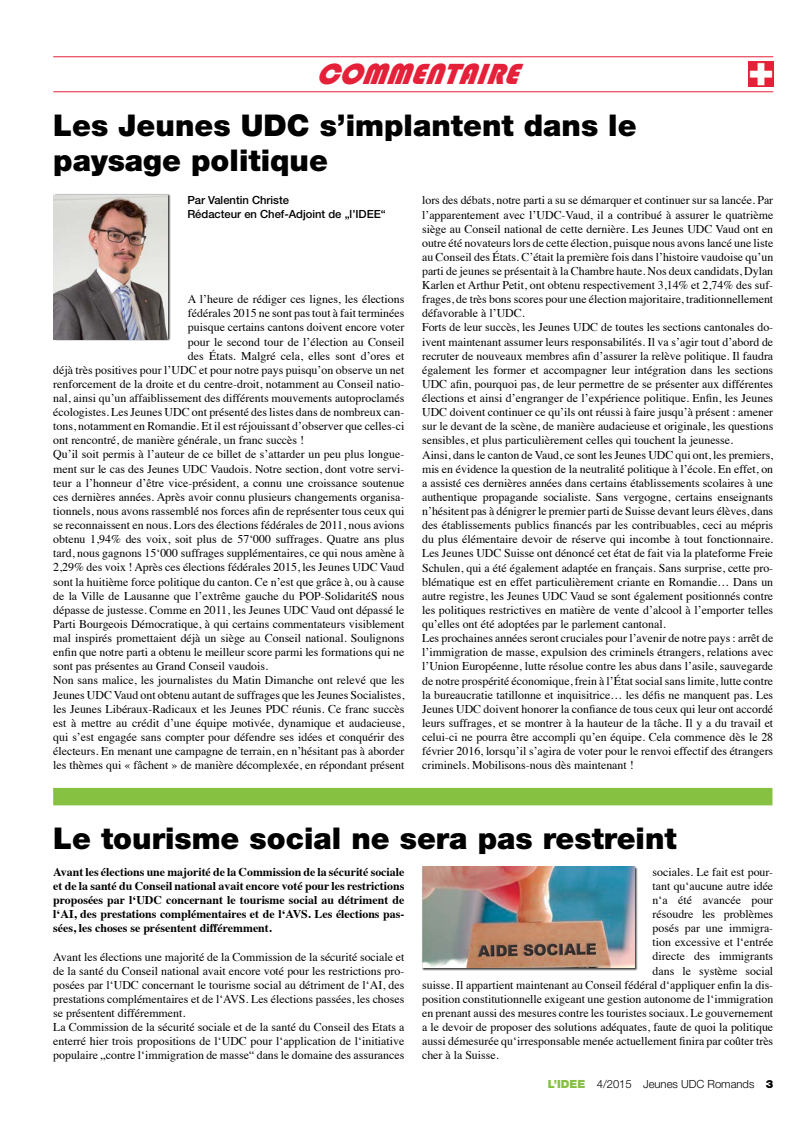
<style>
.page{position:relative;width:791px;height:1134px;background:#fff}
.page>*{position:absolute;margin:0;border:0;box-sizing:border-box;transform-origin:0 0}
.t1{font:900 30px/35px "Helvetica Neue";color:#000}
.t2{font:italic 30px "Bauhaus 93";color:#e52039}
.t3{font:11.88px/14.1px "Times";color:#000}
.t4{font:700 11.88px/14.1px "Times";color:#000;text-align:justify}
.t5{font:500 11.25px/14.1px "Helvetica Neue";color:#000}
.t6{font:300 11.25px "Helvetica Neue";color:#000}
.s1{font-weight:900;color:#86c142}
.s2{font-weight:900}
</style>
<div class="page">
<div style="left:53px;top:788px;width:719px;height:17px;background:#86c142"></div>
<div style="left:53px;top:194px;width:118px;height:147px;background:#000;opacity:.75"></div>
<img style="left:53px;top:195px;width:114px;height:144px">
<hr style="left:53px;top:56px;width:719px;height:1px;background:#e52039">
<hr style="left:53px;top:91px;width:719px;height:1px;background:#e52039">
<img style="left:748px;top:62px;width:24px;height:25px">
<div style="left:421px;top:866px;width:216px;height:105px;background:#000;opacity:.75"></div>
<img style="left:422px;top:867px;width:212px;height:101px">
<h1 class="t2" style="left:316px;top:57px;width:216px">COMMENTAIRE</h1>
<h1 class="t1" style="left:53px;top:108px;width:584px">Les Jeunes UDC s’implantent dans le paysage politique</h1>
<p class="t5" style="left:187px;top:193px;width:200px">Par Valentin Christe<br>Rédacteur en Chef-Adjoint de „l’IDEE“</p>
<p class="t3" style="left:422px;top:192px;width:352px">lors des débats, notre parti a su se démarquer et continuer sur sa lancée. Par l’apparentement avec l’UDC-Vaud, il a contribué à assurer le quatrième siège au Conseil national de cette dernière. Les Jeunes UDC Vaud ont en outre été novateurs lors de cette élection, puisque nous avons lancé une liste au Conseil des États. C’était la première fois dans l’histoire vaudoise qu’un parti de jeunes se présentait à la Chambre haute. Nos deux candidats, Dylan Karlen et Arthur Petit, ont obtenu respectivement 3,14% et 2,74% des suf&shy;frages, de très bons scores pour une élection majoritaire, traditionnellement défavorable à l’UDC.<br>Forts de leur succès, les Jeunes UDC de toutes les sections cantonales do&shy;ivent maintenant assumer leurs responsabilités. Il va s’agir tout d’abord de recruter de nouveaux membres afin d’assurer la relève politique. Il faudra également les former et accompagner leur intégration dans les sections UDC afin, pourquoi pas, de leur permettre de se présenter aux différentes élections et ainsi d’engranger de l’expérience politique. Enfin, les Jeunes UDC doivent continuer ce qu’ils ont réussi à faire jusqu’à présent : amener sur le devant de la scène, de manière audacieuse et originale, les questions sensibles, et plus particulièrement celles qui touchent la jeunesse.<br>Ainsi, dans le canton de Vaud, ce sont les Jeunes UDC qui ont, les premiers, mis en évidence la question de la neutralité politique à l’école. En effet, on a assisté ces dernières années dans certains établissements scolaires à une authentique propagande socialiste. Sans vergogne, certains enseignants n’hésitent pas à dénigrer le premier parti de Suisse devant leurs élèves, dans des établissements publics financés par les contribuables, ceci au mépris du plus élémentaire devoir de réserve qui incombe à tout fonctionnaire.<br>Les Jeunes UDC Suisse ont dénoncé cet état de fait via la plateforme Freie Schulen, qui a été également adaptée en français. Sans surprise, cette pro&shy;blématique est en effet particulièrement criante en Romandie… Dans un autre registre, les Jeunes UDC Vaud se sont également positionnés contre les politiques restrictives en matière de vente d’alcool à l’emporter telles qu’elles ont été adoptées par le parlement cantonal.<br>Les prochaines années seront cruciales pour l’avenir de notre pays : arrêt de l’immigration de masse, expulsion des criminels étrangers, relations avec l’Union Européenne, lutte résolue contre les abus dans l’asile, sauvegarde de notre prospérité économique, frein à l’État social sans limite, lutte contre la bureaucratie tatillonne et inquisitrice… les défis ne manquent pas. Les Jeunes UDC doivent honorer la confiance de tous ceux qui leur ont accordé leurs suffrages, et se montrer à la hauteur de la tâche. Il y a du travail et celui-ci ne pourra être accompli qu’en équipe. Cela commence dès le 28 février 2016, lorsqu’il s’agira de voter pour le renvoi effectif des étrangers criminels. Mobilisons-nous dès maintenant !</p>
<p class="t3" style="left:188px;top:291px;width:218px">A l’heure de rédiger ces lignes, les élections</p>
<p class="t3" style="left:188px;top:305px;width:218px">fédérales 2015 ne sont pas tout à fait terminées</p>
<p class="t3" style="left:188px;top:319px;width:218px">puisque certains cantons doivent encore voter</p>
<p class="t3" style="left:188px;top:333px;width:218px">pour le second tour de l’élection au Conseil</p>
<p class="t3" style="left:188px;top:348px;width:218px">des États. Malgré cela, elles sont d’ores et</p>
<p class="t3" style="left:53px;top:362px;width:352px">déjà très positives pour l’UDC et pour notre pays puisqu’on observe un net</p>
<p class="t3" style="left:53px;top:376px;width:352px">renforcement de la droite et du centre-droit, notamment au Conseil natio-</p>
<p class="t3" style="left:53px;top:390px;width:352px">nal, ainsi qu’un affaiblissement des différents mouvements autoproclamés</p>
<p class="t3" style="left:53px;top:404px;width:352px">écologistes. Les Jeunes UDC ont présenté des listes dans de nombreux can-</p>
<p class="t3" style="left:53px;top:418px;width:352px">tons, notamment en Romandie. Et il est réjouissant d’observer que celles-ci</p>
<p class="t3" style="left:53px;top:432px;width:252px">ont rencontré, de manière générale, un franc succès !</p>
<p class="t3" style="left:53px;top:446px;width:352px">Qu’il soit permis à l’auteur de ce billet de s’attarder un peu plus longue-</p>
<p class="t3" style="left:53px;top:460px;width:352px">ment sur le cas des Jeunes UDC Vaudois. Notre section, dont votre servi-</p>
<p class="t3" style="left:53px;top:475px;width:352px">teur a l’honneur d’être vice-président, a connu une croissance soutenue</p>
<p class="t3" style="left:53px;top:489px;width:352px">ces dernières années. Après avoir connu plusieurs changements organisa-</p>
<p class="t3" style="left:53px;top:503px;width:352px">tionnels, nous avons rassemblé nos forces afin de représenter tous ceux qui</p>
<p class="t3" style="left:53px;top:517px;width:352px">se reconnaissent en nous. Lors des élections fédérales de 2011, nous avions</p>
<p class="t3" style="left:53px;top:531px;width:352px">obtenu 1,94% des voix, soit plus de 57‘000 suffrages. Quatre ans plus</p>
<p class="t3" style="left:53px;top:545px;width:352px">tard, nous gagnons 15‘000 suffrages supplémentaires, ce qui nous amène à</p>
<p class="t3" style="left:53px;top:559px;width:352px">2,29% des voix ! Après ces élections fédérales 2015, les Jeunes UDC Vaud</p>
<p class="t3" style="left:53px;top:573px;width:352px">sont la huitième force politique du canton. Ce n’est que grâce à, ou à cause</p>
<p class="t3" style="left:53px;top:588px;width:352px">de la Ville de Lausanne que l’extrême gauche du POP-SolidaritéS nous</p>
<p class="t3" style="left:53px;top:602px;width:352px">dépasse de justesse. Comme en 2011, les Jeunes UDC Vaud ont dépassé le</p>
<p class="t3" style="left:53px;top:616px;width:352px">Parti Bourgeois Démocratique, à qui certains commentateurs visiblement</p>
<p class="t3" style="left:53px;top:630px;width:352px">mal inspirés promettaient déjà un siège au Conseil national. Soulignons</p>
<p class="t3" style="left:53px;top:644px;width:352px">enfin que notre parti a obtenu le meilleur score parmi les formations qui ne</p>
<p class="t3" style="left:53px;top:658px;width:216px">sont pas présentes au Grand Conseil vaudois.</p>
<p class="t3" style="left:53px;top:672px;width:352px">Non sans malice, les journalistes du Matin Dimanche ont relevé que les</p>
<p class="t3" style="left:53px;top:686px;width:352px">Jeunes UDC Vaud ont obtenu autant de suffrages que les Jeunes Socialistes,</p>
<p class="t3" style="left:53px;top:701px;width:352px">les Jeunes Libéraux-Radicaux et les Jeunes PDC réunis. Ce franc succès</p>
<p class="t3" style="left:53px;top:715px;width:352px">est à mettre au crédit d’une équipe motivée, dynamique et audacieuse,</p>
<p class="t3" style="left:53px;top:729px;width:352px">qui s’est engagée sans compter pour défendre ses idées et conquérir des</p>
<p class="t3" style="left:53px;top:743px;width:352px">électeurs. En menant une campagne de terrain, en n’hésitant pas à aborder</p>
<p class="t3" style="left:53px;top:757px;width:352px">les thèmes qui « fâchent » de manière décomplexée, en répondant présent</p>
<h1 class="t1" style="left:53px;top:820px;width:624px">Le tourisme social ne sera pas restreint</h1>
<p class="t4" style="left:53px;top:863px;width:352px">Avant les élections une majorité de la Commission de la sécurité sociale et de la santé du Conseil national avait encore voté pour les restrictions proposées par l‘UDC concernant le tourisme social au détriment de l‘AI, des prestations complémentaires et de l‘AVS. Les élections pas&shy;sées, les choses se présentent différemment.</p>
<p class="t3" style="left:53px;top:948px;width:352px">Avant les élections une majorité de la Commission de la sécurité sociale et de la santé du Conseil national avait encore voté pour les restrictions pro&shy;posées par l‘UDC concernant le tourisme social au détriment de l‘AI, des prestations complémentaires et de l‘AVS. Les élections passées, les choses se présentent différemment.<br>La Commission de la sécurité sociale et de la santé du Conseil des Etats a enterré hier trois propositions de l‘UDC pour l‘application de l‘initiative populaire „contre l‘immigration de masse“ dans le domaine des assurances</p>
<p class="t3" style="left:652px;top:864px;width:122px">sociales. Le fait est pour-</p>
<p class="t3" style="left:652px;top:878px;width:122px">tant qu‘aucune autre idée</p>
<p class="t3" style="left:652px;top:892px;width:122px">n‘a été avancée pour</p>
<p class="t3" style="left:652px;top:906px;width:122px">résoudre les problèmes</p>
<p class="t3" style="left:652px;top:920px;width:122px">posés par une immigra-</p>
<p class="t3" style="left:652px;top:934px;width:122px">tion excessive et l‘entrée</p>
<p class="t3" style="left:652px;top:948px;width:122px">directe des immigrants</p>
<p class="t3" style="left:652px;top:962px;width:122px">dans le système social</p>
<p class="t3" style="left:422px;top:977px;width:352px">suisse. Il appartient maintenant au Conseil fédéral d‘appliquer enfin la dis-</p>
<p class="t3" style="left:422px;top:991px;width:352px">position constitutionnelle exigeant une gestion autonome de l‘immigration</p>
<p class="t3" style="left:422px;top:1005px;width:352px">en prenant aussi des mesures contre les touristes sociaux. Le gouvernement</p>
<p class="t3" style="left:422px;top:1019px;width:352px">a le devoir de proposer des solutions adéquates, faute de quoi la politique</p>
<p class="t3" style="left:422px;top:1033px;width:352px">aussi démesurée qu‘irresponsable menée actuellement finira par coûter très</p>
<p class="t3" style="left:422px;top:1047px;width:78px">cher à la Suisse.</p>
<p class="t6" style="left:547px;top:1077px;width:227px"><span class="s1">L’IDEE</span> 4/2015 Jeunes UDC Romands <span class="s2">3</span></p>
</div>
